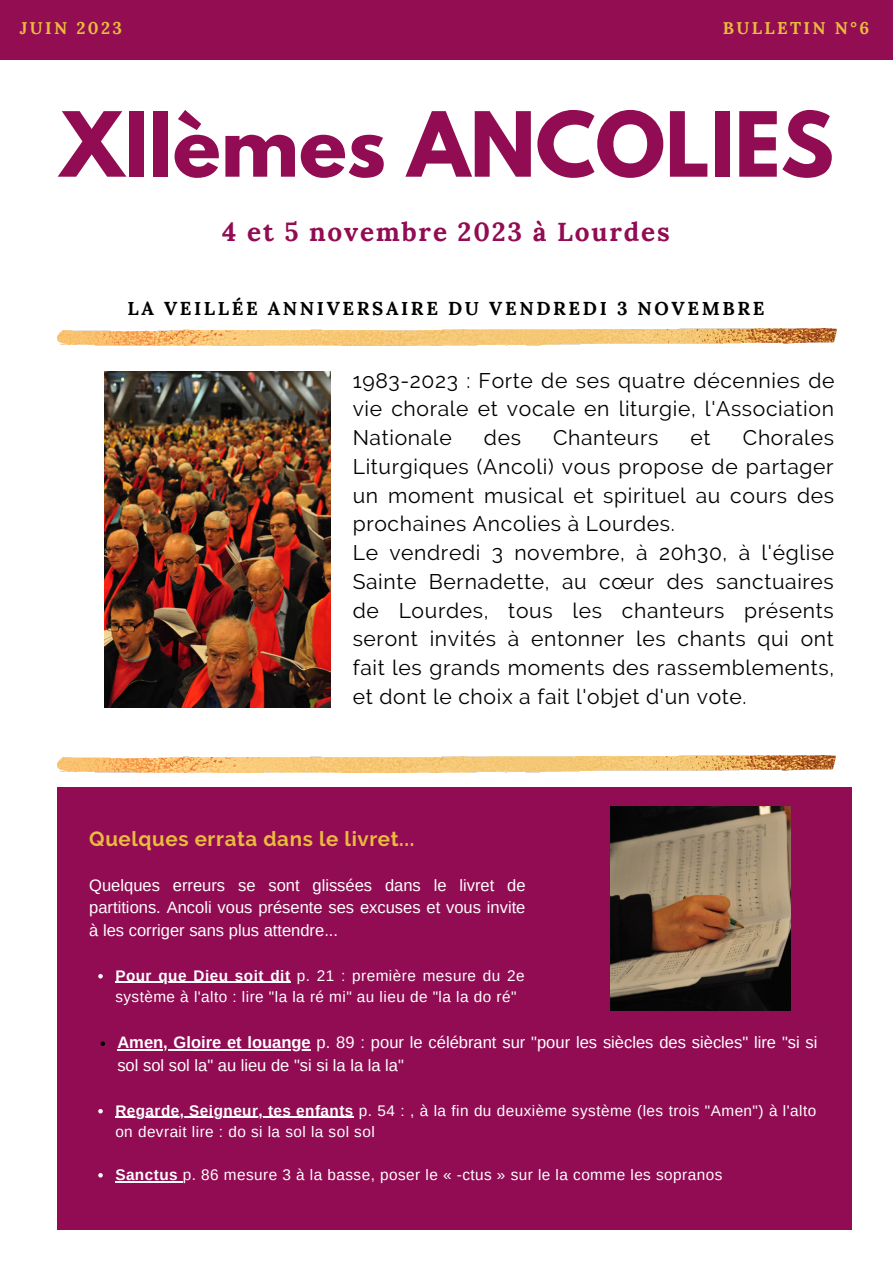
<style>
.page{position:relative;width:893px;height:1264px;background:#fff}
.page>*{position:absolute;margin:0;border:0;box-sizing:border-box;transform-origin:0 0}
.t1{font:700 79.5px "League Spartan";color:#920c53}
.t2{font:700 26.1px "Lora";letter-spacing:.07em;color:#920c53}
.t3{font:21.15px/28.8px "Raleway";letter-spacing:.03em;color:#000;text-align:justify}
.t4{font:700 20.55px "Raleway";letter-spacing:.03em;color:#eabb3c}
.t5{font:700 18.6px "Lora";letter-spacing:.14em;color:#000}
.t6{font:700 16.95px "Lora";letter-spacing:.14em;color:#eabb3c}
.t7{font:16.5px/22.5px "Arimo";color:#fff;text-align:justify}
.t8{font:15.3px/21.3px "Arimo";letter-spacing:.03em;color:#fff}
.s1{font-weight:700}
</style>
<div class="page">
<div style="left:0;top:0;width:892px;height:60px;background:#930d53"></div>
<div style="left:58px;top:787px;width:793px;height:442px;background:#920c53"></div>
<img style="left:104px;top:371px;width:226px;height:336px">
<img style="left:610px;top:806px;width:180px;height:204px">
<img style="left:58px;top:329px;width:778px;height:16px">
<img style="left:58px;top:755px;width:777px;height:17px">
<svg style="left:98px;top:974px;width:5px;height:4px"></svg>
<hr style="left:115px;top:981px;width:175px;height:2px;background:#fff">
<svg style="left:100px;top:1041px;width:5px;height:4px"></svg>
<hr style="left:117px;top:1049px;width:194px;height:1px;background:#fff">
<svg style="left:98px;top:1109px;width:5px;height:4px"></svg>
<hr style="left:115px;top:1116px;width:239px;height:1px;background:#fff">
<svg style="left:98px;top:1173px;width:5px;height:4px"></svg>
<hr style="left:115px;top:1180px;width:68px;height:1px;background:#fff">
<p class="t6" style="left:20px;top:17px;width:104px">JUIN 2023</p>
<p class="t6" style="left:722px;top:17px;width:148px">BULLETIN N°6</p>
<p class="t1" style="left:60px;top:105px;width:775px">XIIèmes ANCOLIES</p>
<p class="t2" style="left:222px;top:215px;width:449px">4 et 5 novembre 2023 à Lourdes</p>
<p class="t5" style="left:127px;top:296px;width:638px">LA VEILLÉE ANNIVERSAIRE DU VENDREDI 3 NOVEMBRE</p>
<p class="t3" style="left:353px;top:366px;width:483px">1983-2023 : Forte de ses quatre décennies de vie chorale et vocale en liturgie, l'Association Nationale</p>
<p class="t3" style="left:353px;top:423px;width:483px;text-indent:390px">Chorales Liturgiques (Ancoli) vous propose de partager un moment musical et spirituel au cours des prochaines Ancolies à Lourdes.</p>
<p class="t3" style="left:353px;top:538px;width:483px">Le vendredi 3 novembre, à 20h30, à l'église Sainte Bernadette, au cœur des sanctuaires de Lourdes, tous les chanteurs présents seront invités à entonner les chants qui ont fait les grands moments des rassemblements, et dont le choix a fait l'objet d'un vote.</p>
<p class="t3" style="left:484px;top:423px;width:39px">des</p>
<p class="t3" style="left:553px;top:423px;width:107px">Chanteurs</p>
<p class="t3" style="left:690px;top:423px;width:22px">et</p>
<p class="t4" style="left:89px;top:826px;width:326px">Quelques errata dans le livret...</p>
<p class="t7" style="left:89px;top:873px;width:438px">Quelques erreurs se sont glissées dans le livret de partitions. Ancoli vous présente ses excuses et vous invite à les corriger sans plus attendre...</p>
<p class="t8" style="left:115px;top:964px;width:411px"><span class="s1">Pour que Dieu soit dit</span> p. 21 : première mesure du 2e système à l'alto : lire "la la ré mi" au lieu de "la la do ré"</p>
<p class="t7" style="left:117px;top:1031px;width:701px"><span class="s1">Amen, Gloire et louange</span> p. 89 : pour le célébrant sur "pour les siècles des siècles" lire "si si sol sol sol la" au lieu de "si si la la la la"</p>
<p class="t8" style="left:115px;top:1099px;width:702px"><span class="s1">Regarde, Seigneur, tes enfants</span> p. 54 : , à la fin du deuxième système (les trois "Amen") à l'alto on devrait lire : do si la sol la sol sol</p>
<p class="t8" style="left:115px;top:1163px;width:608px"><span class="s1">Sanctus</span> p. 86 mesure 3 à la basse, poser le « -ctus » sur le la comme les sopranos</p>
</div>
